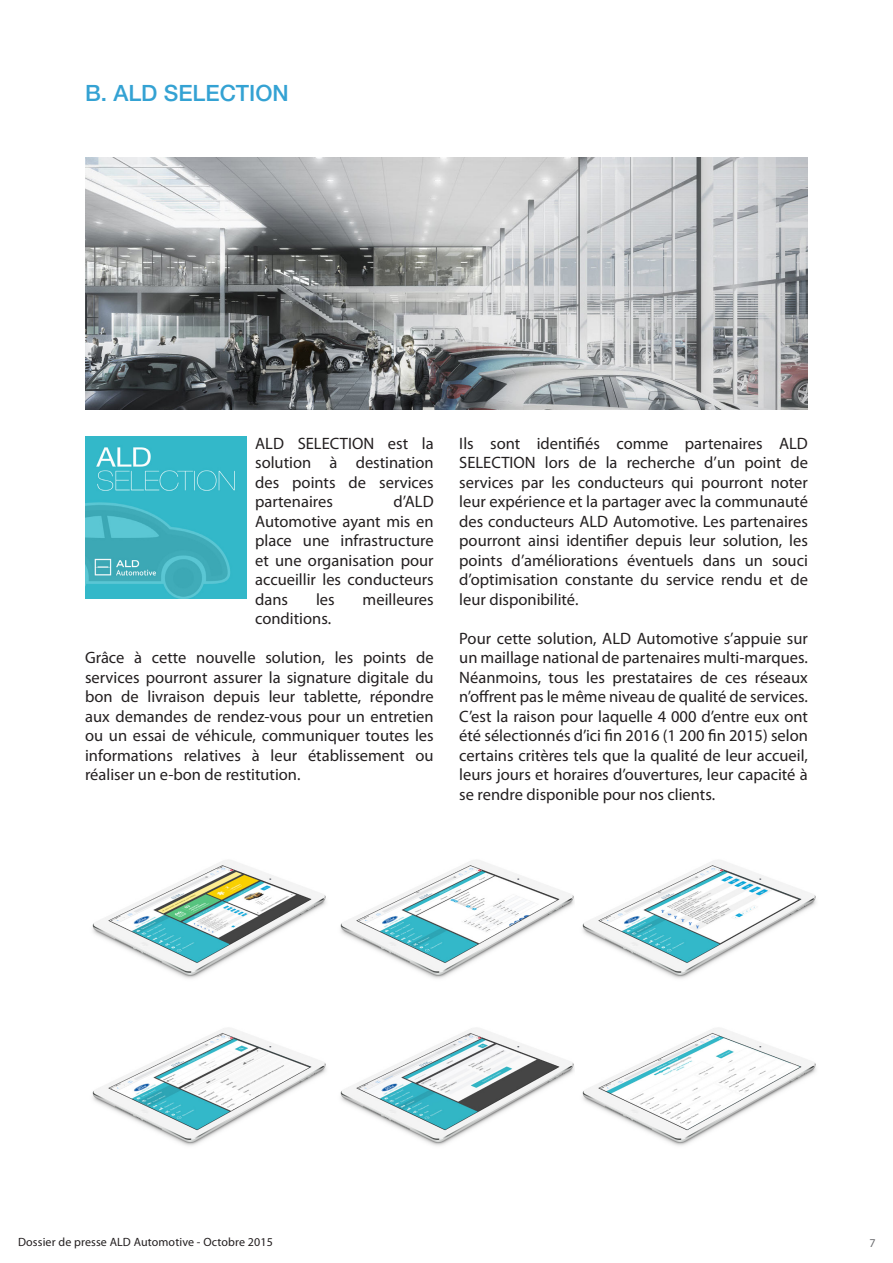
<style>
.page{position:relative;width:893px;height:1263px;background:#fff}
.page>*{position:absolute;margin:0;border:0;box-sizing:border-box;transform-origin:0 0}
.t1{font:500 22.5px "Helvetica Neue LT Pro";color:#34a2d3}
.t2{font:16.5px/19.5px "Myriad Pro";color:#231f20;text-align:justify}
.t3{font:12px "Myriad Pro";letter-spacing:.01em;color:#231f20}
.t4{font:12px "Myriad Pro";color:#6d6e71}
</style>
<div class="page">
<img style="left:85px;top:157px;width:723px;height:252px">
<img style="left:85px;top:436px;width:162px;height:162px">
<img style="left:92px;top:860px;width:482px;height:286px">
<img style="left:582px;top:860px;width:234px;height:286px">
<p class="t1" style="left:85px;top:80px;width:205px">B. ALD SELECTION</p>
<p class="t2" style="left:255px;top:433px;width:180px">ALD SELECTION est la solution à destination des points de services partenaires</p>
<p class="t2" style="left:255px;top:492px;width:180px;text-indent:138px">d’ALD Automotive ayant mis en place une infrastructure et une organisation pour accueillir les conducteurs dans</p>
<p class="t2" style="left:316px;top:589px;width:20px">les</p>
<p class="t2" style="left:363px;top:589px;width:73px">meilleures</p>
<p class="t2" style="left:255px;top:609px;width:77px">conditions.</p>
<p class="t2" style="left:85px;top:648px;width:350px">Grâce à cette nouvelle solution, les points de services pourront assurer la signature digitale du bon de livraison depuis leur tablette, répondre aux demandes de rendez-vous pour un entretien ou un essai de véhicule, communiquer toutes les informations relatives à leur établissement ou réaliser un e-bon de restitution.</p>
<p class="t2" style="left:459px;top:433px;width:350px">Ils sont identifiés comme partenaires ALD SELECTION lors de la recherche d’un point de services par les conducteurs qui pourront noter leur expérience et la partager avec la communauté des conducteurs ALD Automotive. Les partenaires pourront ainsi identifier depuis leur solution, les points d’améliorations éventuels dans un souci d’optimisation constante du service rendu et de leur disponibilité.</p>
<p class="t2" style="left:459px;top:628px;width:350px">Pour cette solution, ALD Automotive s’appuie sur un maillage national de partenaires multi-marques.</p>
<p class="t2" style="left:459px;top:667px;width:350px">Néanmoins, tous les prestataires de ces réseaux n’offrent pas le même niveau de qualité de services.<br>C’est la raison pour laquelle 4 000 d’entre eux ont été sélectionnés d’ici fin 2016 (1 200 fin 2015) selon certains critères tels que la qualité de leur accueil, leurs jours et horaires d’ouvertures, leur capacité à se rendre disponible pour nos clients.</p>
<p class="t3" style="left:18px;top:1235px;width:256px">Dossier de presse ALD Automotive - Octobre 2015</p>
<p class="t4" style="left:869px;top:1236px;width:8px">7</p>
</div>
